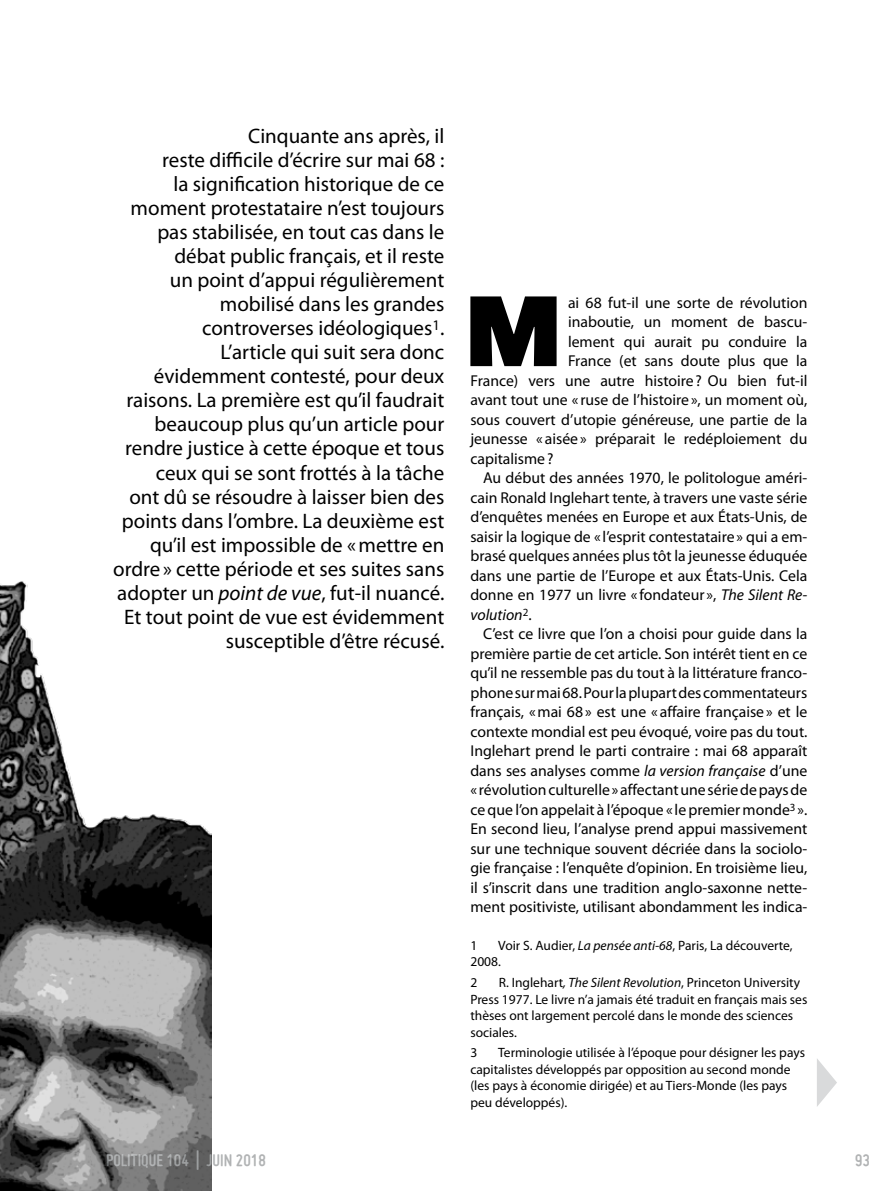
<style>
.page{position:relative;width:893px;height:1191px;background:#fff}
.page>*{position:absolute;margin:0;border:0;box-sizing:border-box;transform-origin:0 0}
.t1{font:800 98.4px "Avenir Next";color:#000}
.t2{font:21px/24px "Myriad Pro";color:#000;text-align:right}
.t3{font:700 18px "Miso";color:#b1b3b4}
.t4{font:15.75px "Myriad Pro";color:#000}
.t5{font:italic 15.75px "Myriad Pro";color:#000}
.t6{font:13.5px/16.5px "Myriad Pro";color:#000}
.s1{font-style:italic}
.s2{font-style:normal}
</style>
<div class="page">
<svg style="left:817px;top:1059px;width:20px;height:48px"></svg>
<img style="left:0;top:581px;width:212px;height:610px">
<p class="t2" style="left:113px;top:124px;width:333px">Cinquante ans après, il<br>reste difficile d’écrire sur mai 68 :<br>la signification historique de ce moment protestataire n’est toujours pas stabilisée, en tout cas dans le débat public français, et il reste<br>un point d’appui régulièrement mobilisé dans les grandes controverses idéologiques<sup>1</sup>.<br>L’article qui suit sera donc évidemment contesté, pour deux raisons. La première est qu’il faudrait beaucoup plus qu’un article pour rendre justice à cette époque et tous ceux qui se sont frottés à la tâche<br>ont dû se résoudre à laisser bien des points dans l’ombre. La deuxième est qu’il est impossible de «mettre en ordre» cette période et ses suites sans adopter un <span class="s1">point de vue</span>, fut-il nuancé.<br>Et tout point de vue est évidemment susceptible d’être récusé.</p>
<h1 class="t1" style="left:464px;top:270px;width:101px">M</h1>
<p class="t4" style="left:568px;top:293px;width:241px">ai 68 fut-il une sorte de révolution</p>
<p class="t4" style="left:568px;top:312px;width:241px">inaboutie, un moment de bascu-</p>
<p class="t4" style="left:568px;top:332px;width:241px">lement qui aurait pu conduire la</p>
<p class="t4" style="left:568px;top:351px;width:241px">France (et sans doute plus que la</p>
<p class="t4" style="left:470px;top:371px;width:338px">France) vers une autre histoire? Ou bien fut-il</p>
<p class="t4" style="left:470px;top:390px;width:338px">avant tout une « ruse de l’histoire», un moment où,</p>
<p class="t4" style="left:470px;top:409px;width:338px">sous couvert d’utopie généreuse, une partie de la</p>
<p class="t4" style="left:470px;top:429px;width:338px">jeunesse « aisée» préparait le redéploiement du</p>
<p class="t4" style="left:470px;top:448px;width:85px">capitalisme?</p>
<p class="t4" style="left:483px;top:468px;width:326px">Au début des années 1970, le politologue améri-</p>
<p class="t4" style="left:470px;top:487px;width:338px">cain Ronald Inglehart tente, à travers une vaste série</p>
<p class="t4" style="left:470px;top:507px;width:339px">d’enquêtes menées en Europe et aux États-Unis, de</p>
<p class="t4" style="left:470px;top:526px;width:338px">saisir la logique de « l’esprit contestataire» qui a em-</p>
<p class="t4" style="left:470px;top:546px;width:339px">brasé quelques années plus tôt la jeunesse éduquée</p>
<p class="t4" style="left:470px;top:565px;width:338px">dans une partie de l’Europe et aux États-Unis. Cela</p>
<p class="t4" style="left:470px;top:585px;width:338px">donne en 1977 un livre « fondateur », <span class="s1">The Silent Re-</span></p>
<p class="t5" style="left:470px;top:604px;width:63px">volution<sup>2</sup><span class="s2">.</span></p>
<p class="t4" style="left:483px;top:624px;width:326px">C’est ce livre que l’on a choisi pour guide dans la</p>
<p class="t4" style="left:470px;top:644px;width:339px">première partie de cet article. Son intérêt tient en ce</p>
<p class="t4" style="left:470px;top:663px;width:338px">qu’il ne ressemble pas du tout à la littérature franco-</p>
<p class="t4" style="left:470px;top:683px;width:338px">phone sur mai 68. Pour la plupart des commentateurs</p>
<p class="t4" style="left:470px;top:702px;width:338px">français, «mai 68» est une « affaire française» et le</p>
<p class="t4" style="left:470px;top:721px;width:338px">contexte mondial est peu évoqué, voire pas du tout.</p>
<p class="t4" style="left:470px;top:741px;width:338px">Inglehart prend le parti contraire : mai 68 apparaît</p>
<p class="t4" style="left:470px;top:760px;width:338px">dans ses analyses comme <span class="s1">la version française</span> d’une</p>
<p class="t4" style="left:470px;top:780px;width:338px">« révolution culturelle» affectant une série de pays de</p>
<p class="t4" style="left:470px;top:799px;width:338px">ce que l’on appelait à l’époque « le premier monde<sup>3</sup> ».</p>
<p class="t4" style="left:470px;top:819px;width:338px">En second lieu, l’analyse prend appui massivement</p>
<p class="t4" style="left:470px;top:839px;width:338px">sur une technique souvent décriée dans la sociolo-</p>
<p class="t4" style="left:470px;top:858px;width:338px">gie française : l’enquête d’opinion. En troisième lieu,</p>
<p class="t4" style="left:470px;top:878px;width:338px">il s’inscrit dans une tradition anglo-saxonne nette-</p>
<p class="t4" style="left:470px;top:897px;width:339px">ment positiviste, utilisant abondamment les indica-</p>
<p class="t6" style="left:470px;top:937px;width:8px">1</p>
<p class="t6" style="left:470px;top:937px;width:324px;text-indent:28px">Voir S. Audier, <span class="s1">La pensée anti-68</span>, Paris, La découverte,<br>2008.</p>
<p class="t6" style="left:470px;top:974px;width:8px">2</p>
<p class="t6" style="left:470px;top:974px;width:338px;text-indent:28px">R. Inglehart<span class="s1">, The Silent Revolution</span>, Princeton University Press 1977. Le livre n’a jamais été traduit en français mais ses thèses ont largement percolé dans le monde des sciences sociales.</p>
<p class="t6" style="left:470px;top:1044px;width:8px">3</p>
<p class="t6" style="left:470px;top:1044px;width:336px;text-indent:28px">Terminologie utilisée à l’époque pour désigner les pays capitalistes développés par opposition au second monde (les pays à économie dirigée) et au Tiers-Monde (les pays peu développés).</p>
<p class="t3" style="left:106px;top:1150px;width:161px">POLITIQUE 104 | JUIN 2018</p>
<p class="t3" style="left:855px;top:1150px;width:16px">93</p>
</div>
